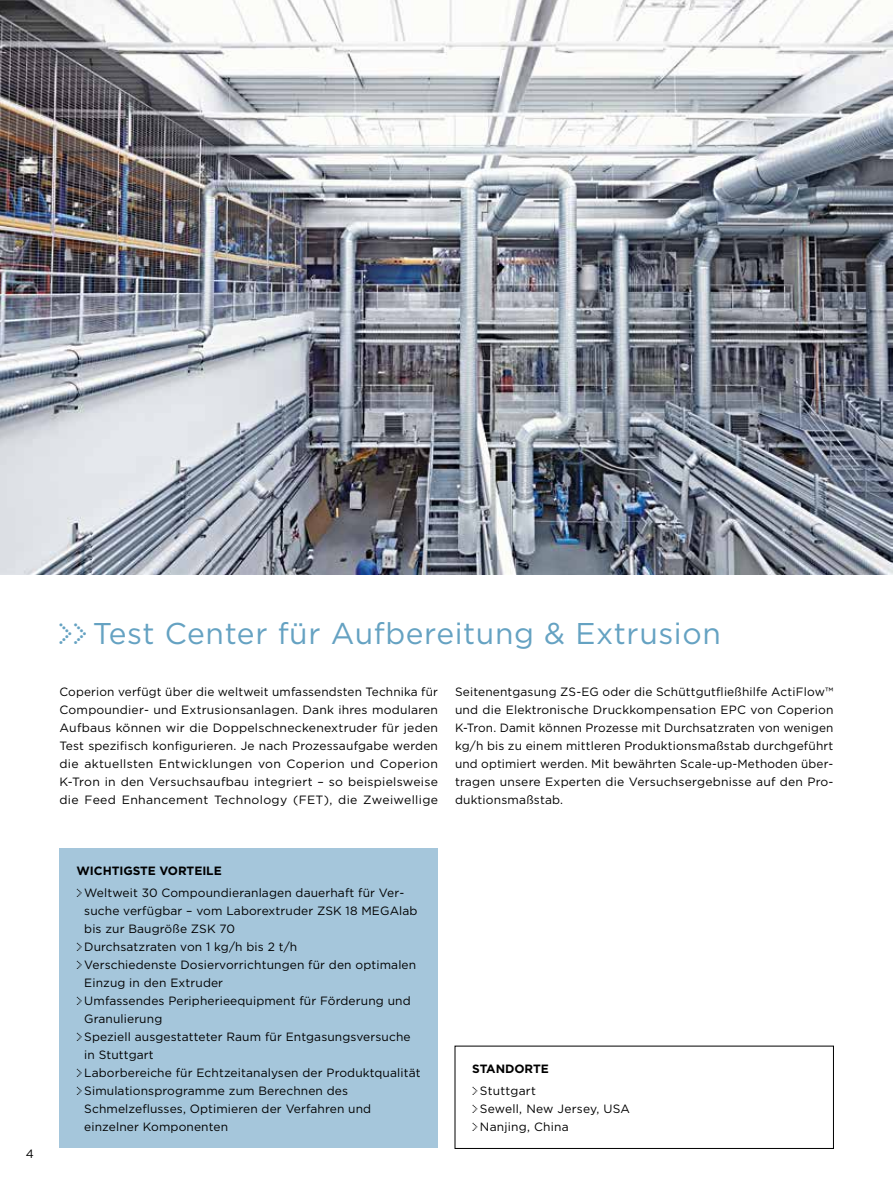
<style>
.page{position:relative;width:893px;height:1191px;background:#fff}
.page>*{position:absolute;margin:0;border:0;box-sizing:border-box;transform-origin:0 0}
.t1{font:30px "Gotham";letter-spacing:.02em;color:#65a2c2}
.t2{font:12px/18px "Gotham";letter-spacing:.01em;color:#000;text-align:justify}
.t3{font:700 12px/22.2px "Gotham";letter-spacing:-.005em;color:#000}
.s1{font-family:"Dot Matrix One OT"}
.s2{font-weight:700}
.s3{font-family:"Dot Matrix One OT";font-weight:400}
.s4{font-weight:400}
</style>
<div class="page">
<img style="left:0;top:0;width:893px;height:574px">
<div style="left:60px;top:848px;width:378px;height:300px;background:#a5c6db"></div>
<p class="t2" style="left:26px;top:1144px;width:10px">4</p>
<h1 class="t1" style="left:58px;top:614px;width:664px"><span class="s1">&gt;&gt;</span> Test Center für Aufbereitung &amp; Extrusion</h1>
<p class="t2" style="left:60px;top:682px;width:380px">Coperion verfügt über die weltweit umfassendsten Technika für Compoundier- und Extrusionsanlagen. Dank ihres modularen Aufbaus können wir die Doppelschneckenextruder für jeden Test spezifisch konfigurieren. Je nach Prozessaufgabe werden die aktuellsten Entwicklungen von Coperion und Coperion K-Tron in den Versuchsaufbau integriert – so beispielsweise die Feed Enhancement Technology (FET), die Zweiwellige</p>
<p class="t2" style="left:455px;top:682px;width:380px">Seitenentgasung ZS‑EG oder die Schüttgutfließhilfe ActiFlow™ und die Elektronische Druckkompensation EPC von Coperion K-Tron. Damit können Prozesse mit Durchsatzraten von wenigen kg/h bis zu einem mittleren Produktionsmaßstab durchgeführt und optimiert werden. Mit bewährten Scale-up-Methoden über&shy;tragen unsere Experten die Versuchsergebnisse auf den Pro&shy;duktionsmaßstab.</p>
<p class="t2" style="left:77px;top:859px;width:328px;line-height:22.2px"><span class="s2">WICHTIGSTE VORTEILE<br></span><span class="s1">&gt;</span>Weltweit 30 Compoundieranlagen dauerhaft für Ver-</p>
<p class="t2" style="left:84px;top:902px;width:335px">suche verfügbar – vom Laborextruder ZSK 18 MEGAlab</p>
<p class="t2" style="left:84px;top:920px;width:152px">bis zur Baugröße ZSK 70</p>
<p class="t2" style="left:77px;top:938px;width:222px"><span class="s1">&gt;</span>Durchsatzraten von 1 kg/h bis 2 t/h</p>
<p class="t2" style="left:77px;top:956px;width:341px"><span class="s1">&gt;</span> Verschiedenste Dosiervorrichtungen für den optimalen</p>
<p class="t2" style="left:84px;top:974px;width:140px">Einzug in den Extruder</p>
<p class="t2" style="left:77px;top:992px;width:336px"><span class="s1">&gt;</span> Umfassendes Peripherieequipment für Förderung und</p>
<p class="t2" style="left:84px;top:1010px;width:80px">Granulierung</p>
<p class="t2" style="left:77px;top:1028px;width:336px"><span class="s1">&gt;</span>Speziell ausgestatteter Raum für Entgasungsversuche</p>
<p class="t2" style="left:84px;top:1046px;width:71px">in Stuttgart</p>
<p class="t2" style="left:77px;top:1064px;width:345px"><span class="s1">&gt;</span>Laborbereiche für Echtzeitanalysen der Produktqualität</p>
<p class="t2" style="left:77px;top:1082px;width:273px"><span class="s1">&gt;</span>Simulationsprogramme zum Berechnen des</p>
<p class="t2" style="left:84px;top:1100px;width:288px">Schmelzeflusses, Optimieren der Verfahren und</p>
<p class="t2" style="left:84px;top:1118px;width:145px">einzelner Komponenten</p>
<p class="t3" style="left:472px;top:1057px;width:78px">STANDORTE <span class="s3">&gt;</span><span class="s4">Stuttgart</span></p>
<p class="t2" style="left:472px;top:1099px;width:159px"><span class="s1">&gt;</span>Sewell, New Jersey, USA <span class="s1">&gt;</span>Nanjing, China</p>
</div>
